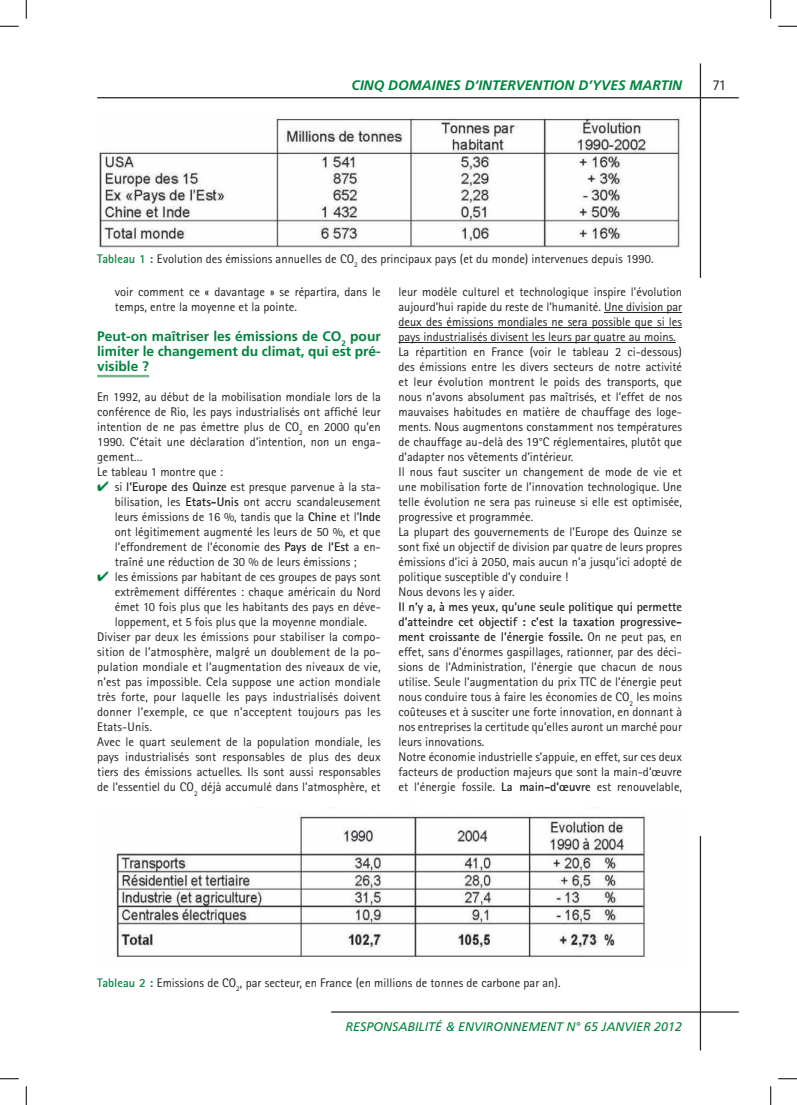
<style>
.page{position:relative;width:797px;height:1105px;background:#fff}
.page>*{position:absolute;margin:0;border:0;box-sizing:border-box;transform-origin:0 0}
.t1{font:15px "Rotis Sans Serif";color:#231f20}
.t2{font:700 13.75px/15px "Frutiger";color:#00843d;text-align:justify}
.t3{font:italic 700 13.75px "Frutiger";color:#00843d}
.t4{font:12.5px/15px "Rotis Sans Serif";color:#231f20}
.t5{font:italic 12.5px "Frutiger";color:#00843d}
.s1{font-weight:700;color:#00843d}
.s2{color:#00843d}
.s3{font-weight:700}
</style>
<div class="page">
<hr style="left:97px;top:97px;width:641px;height:1px;background:#231f20">
<hr style="left:331px;top:1011px;width:407px;height:2px;background:#231f20">
<hr style="left:699px;top:63px;width:2px;height:215px;background:#231f20">
<hr style="left:699px;top:836px;width:2px;height:214px;background:#231f20">
<hr style="left:97px;top:375px;width:52px;height:2px;background:#77b48a">
<hr style="left:604px;top:312px;width:78px;height:1px;background:#231f20">
<hr style="left:398px;top:327px;width:284px;height:1px;background:#231f20">
<hr style="left:398px;top:342px;width:278px;height:1px;background:#231f20">
<img style="left:98px;top:116px;width:582px;height:132px">
<img style="left:116px;top:807px;width:530px;height:151px">
<svg style="left:0;top:25px;width:19px;height:2px"></svg>
<svg style="left:778px;top:25px;width:19px;height:2px"></svg>
<svg style="left:0;top:1078px;width:19px;height:1px"></svg>
<svg style="left:778px;top:1078px;width:19px;height:1px"></svg>
<svg style="left:25px;top:0;width:2px;height:19px"></svg>
<svg style="left:25px;top:1086px;width:2px;height:19px"></svg>
<svg style="left:770px;top:0;width:1px;height:19px"></svg>
<svg style="left:770px;top:1086px;width:1px;height:19px"></svg>
<p class="t3" style="left:351px;top:77px;width:332px">CINQ DOMAINES D’INTERVENTION D’YVES MARTIN</p>
<p class="t1" style="left:712px;top:76px;width:15px">71</p>
<p class="t4" style="left:97px;top:251px;width:558px"><span class="s1">Tableau 1 :</span> Evolution des émissions annuelles de CO<sub>2</sub> des principaux pays (et du monde) intervenues depuis 1990.</p>
<p class="t4" style="left:115px;top:284px;width:267px">voir comment ce « davantage » se répartira, dans le temps, entre la moyenne et la pointe.</p>
<p class="t2" style="left:97px;top:329px;width:285px">Peut-on maîtriser les émissions de CO<sub>2</sub> pour limiter le changement du climat, qui est pré&shy;visible ?</p>
<p class="t4" style="left:97px;top:389px;width:285px">En 1992, au début de la mobilisation mondiale lors de la conférence de Rio, les pays industrialisés ont affiché leur intention de ne pas émettre plus de CO<sub>2</sub> en 2000 qu’en 1990. C’était une déclaration d’intention, non un enga&shy;gement…<br>Le tableau 1 montre que :</p>
<p class="t4" style="left:115px;top:479px;width:267px;text-align:justify;text-indent:-18px"><span class="s2">✔</span> si <span class="s3">l’Europe des Quinze</span> est presque parvenue à la sta&shy;bilisation, les <span class="s3">Etats-Unis</span> ont accru scandaleusement leurs émissions de 16 %, tandis que la <span class="s3">Chine</span> et l’<span class="s3">Inde </span>ont légitimement augmenté les leurs de 50 %, et que l’effondrement de l’économie des <span class="s3">Pays de l’Est</span> a en&shy;traîné une réduction de 30 % de leurs émissions ;</p>
<p class="t4" style="left:97px;top:569px;width:285px"><span class="s2">✔</span> les émissions par habitant de ces groupes de pays sont</p>
<p class="t4" style="left:115px;top:584px;width:267px">extrêmement différentes : chaque américain du Nord</p>
<p class="t4" style="left:115px;top:599px;width:267px">émet 10 fois plus que les habitants des pays en déve-</p>
<p class="t4" style="left:115px;top:614px;width:253px">loppement, et 5 fois plus que la moyenne mondiale.</p>
<p class="t4" style="left:97px;top:629px;width:285px">Diviser par deux les émissions pour stabiliser la compo-</p>
<p class="t4" style="left:97px;top:644px;width:285px">sition de l’atmosphère, malgré un doublement de la po-</p>
<p class="t4" style="left:97px;top:659px;width:285px">pulation mondiale et l’augmentation des niveaux de vie,</p>
<p class="t4" style="left:97px;top:674px;width:285px">n’est pas impossible. Cela suppose une action mondiale</p>
<p class="t4" style="left:97px;top:689px;width:285px">très forte, pour laquelle les pays industrialisés doivent</p>
<p class="t4" style="left:97px;top:704px;width:285px">donner l’exemple, ce que n’acceptent toujours pas les</p>
<p class="t4" style="left:97px;top:719px;width:56px">Etats-Unis.</p>
<p class="t4" style="left:97px;top:734px;width:285px">Avec le quart seulement de la population mondiale, les</p>
<p class="t4" style="left:97px;top:749px;width:285px">pays industrialisés sont responsables de plus des deux</p>
<p class="t4" style="left:97px;top:764px;width:285px">tiers des émissions actuelles. Ils sont aussi responsables</p>
<p class="t4" style="left:97px;top:779px;width:285px">de l’essentiel du CO<sub>2</sub> déjà accumulé dans l’atmosphère, et</p>
<p class="t4" style="left:398px;top:284px;width:285px">leur modèle culturel et technologique inspire l’évolution aujourd’hui rapide du reste de l’humanité. Une division par deux des émissions mondiales ne sera possible que si les pays industrialisés divisent les leurs par quatre au moins.<br>La répartition en France (voir le tableau 2 ci-dessous) des émissions entre les divers secteurs de notre activité et leur évolution montrent le poids des transports, que nous n’avons absolument pas maîtrisés, et l’effet de nos mauvaises habitudes en matière de chauffage des loge&shy;ments. Nous augmentons constamment nos températures de chauffage au-delà des 19°C réglementaires, plutôt que d’adapter nos vêtements d’intérieur.<br>Il nous faut susciter un changement de mode de vie et une mobilisation forte de l’innovation technologique. Une telle évolution ne sera pas ruineuse si elle est optimisée, progressive et programmée.<br>La plupart des gouvernements de l’Europe des Quinze se sont fixé un objectif de division par quatre de leurs propres émissions d’ici à 2050, mais aucun n’a jusqu’ici adopté de politique susceptible d’y conduire !<br>Nous devons les y aider.</p>
<p class="t4" style="left:398px;top:599px;width:285px"><span class="s3">Il n’y a, à mes yeux, qu’une seule politique qui permette d’atteindre cet objectif : c’est la taxation progressive&shy;ment croissante de l’énergie fossile.</span> On ne peut pas, en effet, sans d’énormes gaspillages, rationner, par des déci&shy;sions de l’Administration, l’énergie que chacun de nous utilise. Seule l’augmentation du prix TTC de l’énergie peut nous conduire tous à faire les économies de CO<sub>2</sub> les moins coûteuses et à susciter une forte innovation, en donnant à nos entreprises la certitude qu’elles auront un marché pour leurs innovations.<br>Notre économie industrielle s’appuie, en effet, sur ces deux facteurs de production majeurs que sont la main-d’œuvre et l’énergie fossile. <span class="s3">La main-d’œuvre</span> est renouvelable,</p>
<p class="t4" style="left:97px;top:975px;width:465px"><span class="s1">Tableau 2 :</span> Emissions de CO<sub>2</sub>, par secteur, en France (en millions de tonnes de carbone par an).</p>
<p class="t5" style="left:345px;top:1020px;width:338px">RESPONSABILITÉ &amp; ENVIRONNEMENT N° 65 JANVIER 2012</p>
</div>
